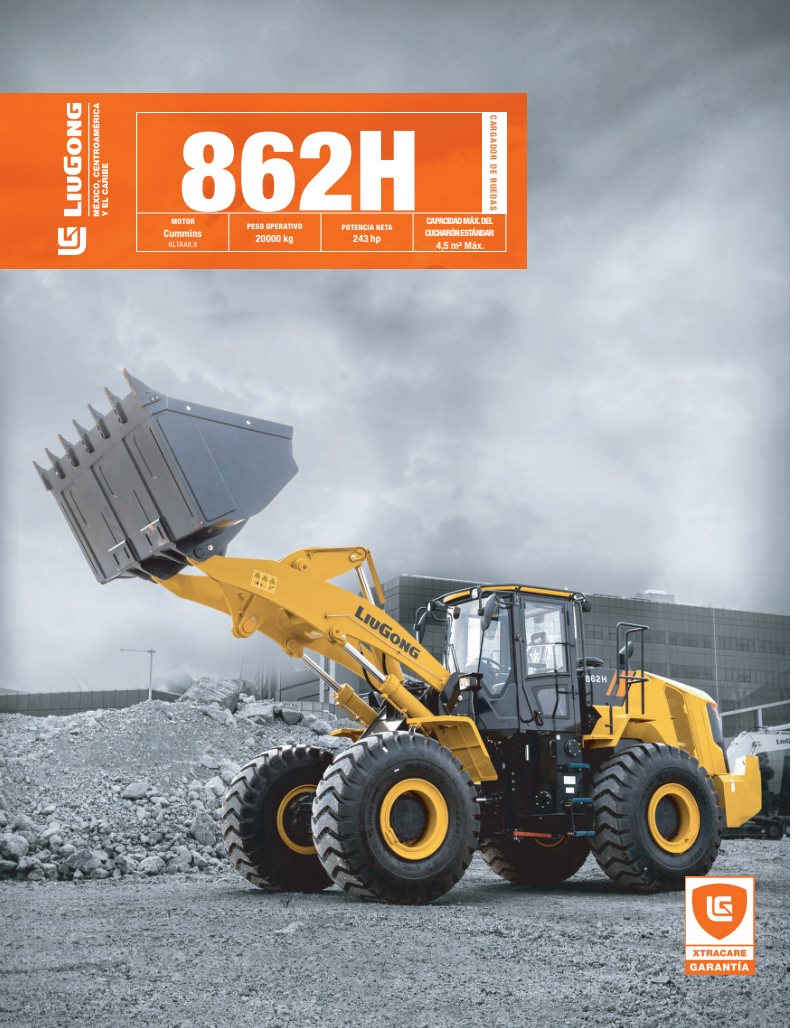
<style>
.page{position:relative;width:798px;height:1028px;background:#fff}
.page>*{position:absolute;margin:0;border:0;box-sizing:border-box;transform-origin:0 0}
.t1{font:900 condensed 111.25px "Helvetica Neue LT Pro";color:#fff}
.t2{font:700 condensed 10px "Helvetica Neue LT Pro";letter-spacing:.015em;color:#fff}
.t3{font:800 condensed 8.75px/12.5px "Helvetica Neue LT Pro";letter-spacing:-.075em;color:#fff}
.t4{font:700 condensed 8.75px "Helvetica Neue LT Pro";letter-spacing:.1em;color:#ed6e23}
.t5{font:800 condensed 7.5px "Helvetica Neue LT Pro";letter-spacing:.025em;color:#fff}
.t6{font:condensed 7.5px "Helvetica Neue LT Pro";letter-spacing:.035em;color:#fff}
</style>
<div class="page">
<img style="left:0;top:0;width:788px;height:1028px">
<img style="left:0;top:93px;width:526px;height:175px">
<img style="left:58px;top:103px;width:50px;height:152px">
<div style="left:482px;top:112px;width:24px;height:101px;background:#fff"></div>
<hr style="left:136px;top:112px;width:93px;height:1px;background:#fff">
<hr style="left:136px;top:113px;width:1px;height:100px;background:#fff">
<hr style="left:229px;top:112px;width:92px;height:1px;background:#fff">
<hr style="left:321px;top:112px;width:92px;height:1px;background:#fff">
<hr style="left:413px;top:112px;width:93px;height:1px;background:#fff">
<hr style="left:136px;top:213px;width:93px;height:1px;background:#fff">
<hr style="left:136px;top:213px;width:1px;height:38px;background:#fff">
<hr style="left:229px;top:213px;width:92px;height:1px;background:#fff">
<hr style="left:228px;top:213px;width:1px;height:38px;background:#fff">
<hr style="left:321px;top:213px;width:92px;height:1px;background:#fff">
<hr style="left:320px;top:213px;width:1px;height:38px;background:#fff">
<hr style="left:413px;top:213px;width:93px;height:1px;background:#fff">
<hr style="left:412px;top:213px;width:1px;height:38px;background:#fff">
<hr style="left:505px;top:213px;width:1px;height:38px;background:#fff">
<hr style="left:136px;top:251px;width:93px;height:1px;background:#fff">
<hr style="left:229px;top:251px;width:92px;height:1px;background:#fff">
<hr style="left:321px;top:251px;width:92px;height:1px;background:#fff">
<hr style="left:413px;top:251px;width:93px;height:1px;background:#fff">
<img style="left:685px;top:876px;width:69px;height:98px">
<h1 class="t1" style="left:179px;top:104px;width:241px">862H</h1>
<p class="t2" style="left:164px;top:227px;width:40px">Cummins</p>
<p class="t6" style="left:169px;top:240px;width:30px">6LTAA8.9</p>
<p class="t5" style="left:171px;top:217px;width:25px">MOTOR</p>
<p class="t5" style="left:247px;top:222px;width:57px">PESO OPERATIVO</p>
<p class="t2" style="left:256px;top:232px;width:39px">20000 kg</p>
<p class="t5" style="left:342px;top:222px;width:52px">POTENCIA NETA</p>
<p class="t2" style="left:353px;top:232px;width:29px">243 hp</p>
<p class="t4" style="left:498px;top:115px;width:96px;rotate:90deg">CARGADOR DE RUEDAS</p>
<p class="t3" style="left:425px;top:214px;width:71px">CAPACIDAD MÁX. DEL<br>CUCHARÓN ESTÁNDAR</p>
<p class="t2" style="left:436px;top:239px;width:49px">4,5 m³ Máx.</p>
</div>
